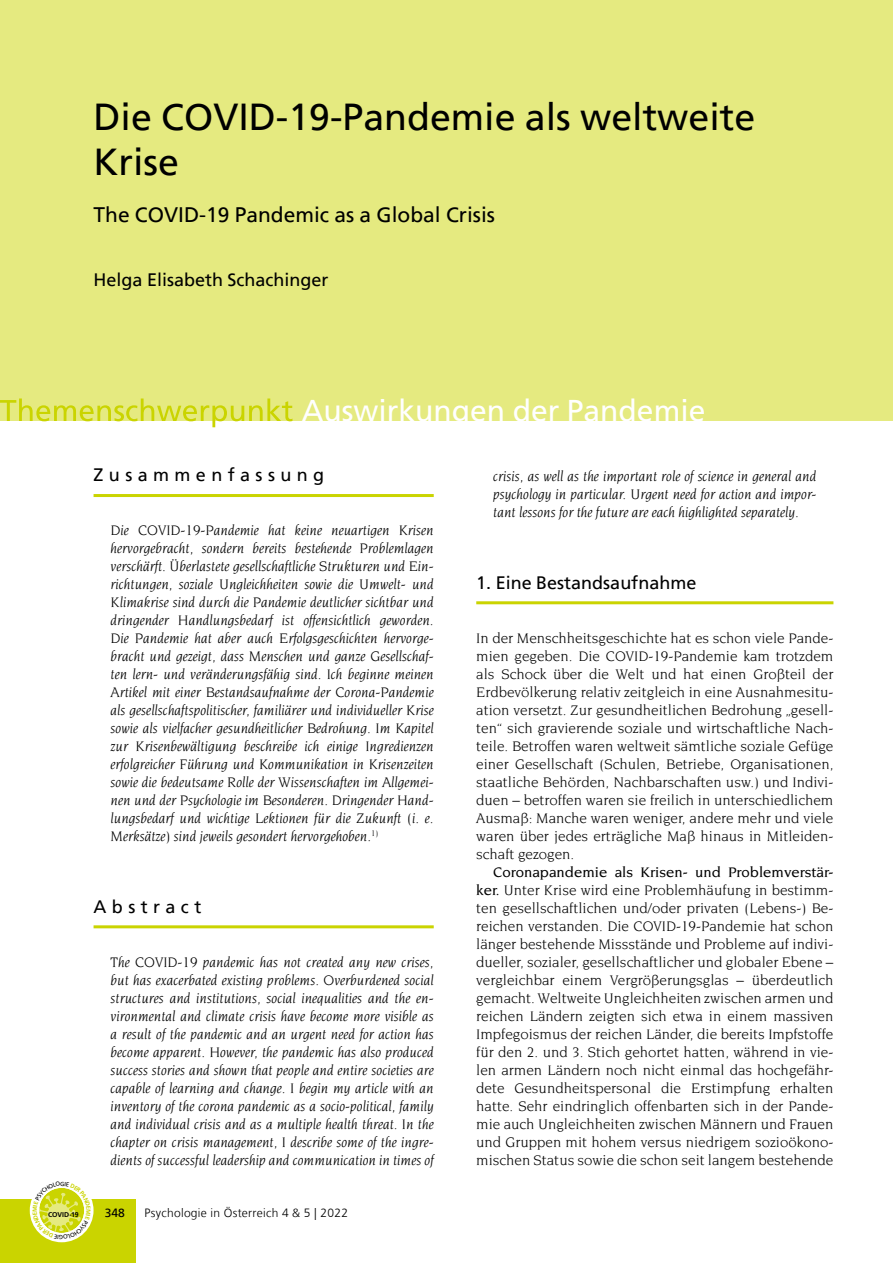
<style>
.page{position:relative;width:893px;height:1263px;background:#fff}
.page>*{position:absolute;margin:0;border:0;box-sizing:border-box;transform-origin:0 0}
.t1{font:37.5px/45px "Frutiger LT";color:#000}
.t2{font:30px "Frutiger LT";color:#fff}
.t3{font:21px "Frutiger LT";color:#000}
.t4{font:18px "Frutiger LT";color:#000}
.t5{font:18px "Frutiger LT";letter-spacing:.3em;color:#000}
.t6{font:italic 15px/18px "Novarese Std";color:#000;text-align:justify}
.t7{font:15px/18px "Novarese Std";color:#000;text-align:justify}
.t8{font:300 12px "Frutiger LT";letter-spacing:.025em;color:#000}
.t9{font:12px "Frutiger LT";color:#000}
.t10{font:700 6.9px "Frutiger LT";letter-spacing:-.01em;color:#000}
.s1{font-weight:500}
</style>
<div class="page">
<div style="left:0;top:1199px;width:136px;height:64px;background:#cad400"></div>
<div style="left:30px;top:1178px;width:64px;height:64px;background:#fff;border-radius:50%"></div>
<div style="left:0;top:0;width:893px;height:421px;background:#e5ea80"></div>
<svg style="left:0;top:398px;width:292px;height:29px"></svg>
<hr style="left:94px;top:494px;width:340px;height:3px;background:#cad400">
<hr style="left:94px;top:925px;width:340px;height:3px;background:#cad400">
<hr style="left:476px;top:601px;width:357px;height:3px;background:#cad400">
<svg style="left:32px;top:1188px;width:59px;height:52px"></svg>
<h1 class="t1" style="left:94px;top:95px;width:663px">Die COVID-19-Pandemie als weltweite<br>Krise</h1>
<h3 class="t3" style="left:94px;top:202px;width:403px">The COVID-19 Pandemic as a Global Crisis</h3>
<p class="t4" style="left:94px;top:269px;width:237px">Helga Elisabeth Schachinger</p>
<h2 class="t2" style="left:302px;top:393px;width:405px">Auswirkungen der Pandemie</h2>
<p class="t5" style="left:94px;top:464px;width:232px">Zusammenfassung</p>
<p class="t6" style="left:111px;top:520px;width:325px">Die COVID-19-Pandemie hat keine neuartigen Krisen hervorgebracht, sondern bereits bestehende Problemlagen verschärft. Überlastete gesellschaftliche Strukturen und Ein&shy;richtungen, soziale Ungleichheiten sowie die Umwelt- und Klimakrise sind durch die Pandemie deutlicher sichtbar und dringender Handlungsbedarf ist offensichtlich geworden.<br>Die Pandemie hat aber auch Erfolgsgeschichten hervorge&shy;bracht und gezeigt, dass Menschen und ganze Gesellschaf&shy;ten lern- und veränderungsfähig sind. Ich beginne meinen Artikel mit einer Bestandsaufnahme der Corona-Pandemie als gesellschaftspolitischer, familiärer und individueller Krise sowie als vielfacher gesundheitlicher Bedrohung. Im Kapitel zur Krisenbewältigung beschreibe ich einige Ingredienzen erfolgreicher Führung und Kommunikation in Krisenzeiten sowie die bedeutsame Rolle der Wissenschaften im Allgemei&shy;nen und der Psychologie im Besonderen. Dringender Hand&shy;lungsbedarf und wichtige Lektionen für die Zukunft (i. e.<br>Merksätze) sind jeweils gesondert hervorgehoben.<sup>1)</sup></p>
<p class="t5" style="left:94px;top:896px;width:109px">Abstract</p>
<p class="t10" style="left:48px;top:1210px;width:32px">COVID-19</p>
<p class="t6" style="left:111px;top:952px;width:325px">The COVID-19 pandemic has not created any new crises, but has exacerbated existing problems. Overburdened social structures and institutions, social inequalities and the en&shy;vironmental and climate crisis have become more visible as a result of the pandemic and an urgent need for action has become apparent. However, the pandemic has also produced success stories and shown that people and entire societies are capable of learning and change. I begin my article with an inventory of the corona pandemic as a socio-political, family and individual crisis and as a multiple health threat. In the chapter on crisis management, I describe some of the ingre&shy;dients of successful leadership and communication in times of</p>
<p class="t9" style="left:105px;top:1205px;width:22px">348</p>
<p class="t8" style="left:145px;top:1206px;width:205px">Psychologie in Österreich 4 &amp; 5 | 2022</p>
<p class="t6" style="left:493px;top:466px;width:325px">crisis, as well as the important role of science in general and psychology in particular. Urgent need for action and impor&shy;tant lessons for the future are each highlighted separately.</p>
<p class="t4" style="left:476px;top:572px;width:222px">1. Eine Bestandsaufnahme</p>
<p class="t7" style="left:476px;top:628px;width:359px">In der Menschheitsgeschichte hat es schon viele Pande&shy;mien gegeben. Die COVID-19-Pandemie kam trotzdem als Schock über die Welt und hat einen Großteil der Erdbevölkerung relativ zeitgleich in eine Ausnahmesitu&shy;ation versetzt. Zur gesundheitlichen Bedrohung „gesell&shy;ten“ sich gravierende soziale und wirtschaftliche Nach&shy;teile. Betroffen waren weltweit sämtliche soziale Gefüge einer Gesellschaft (Schulen, Betriebe, Organisationen, staatliche Behörden, Nachbarschaften usw.) und Indivi&shy;duen – betroffen waren sie freilich in unterschiedlichem Ausmaß: Manche waren weniger, andere mehr und viele waren über jedes erträgliche Maß hinaus in Mitleiden&shy;schaft gezogen.</p>
<p class="t7" style="left:476px;top:862px;width:359px;text-indent:17px"><span class="s1">Coronapandemie als Krisen- und Problemverstär&shy;ker.</span> Unter Krise wird eine Problemhäufung in bestimm&shy;ten gesellschaftlichen und/oder privaten (Lebens-) Be&shy;reichen verstanden. Die COVID-19-Pandemie hat schon länger bestehende Missstände und Probleme auf indivi&shy;dueller, sozialer, gesellschaftlicher und globaler Ebene – vergleichbar einem Vergrößerungsglas – überdeutlich gemacht. Weltweite Ungleichheiten zwischen armen und reichen Ländern zeigten sich etwa in einem massiven Impfegoismus der reichen Länder, die bereits Impfstoffe für den 2. und 3. Stich gehortet hatten, während in vie&shy;len armen Ländern noch nicht einmal das hochgefähr&shy;dete Gesundheitspersonal die Erstimpfung erhalten hatte. Sehr eindringlich offenbarten sich in der Pande&shy;mie auch Ungleichheiten zwischen Männern und Frauen und Gruppen mit hohem versus niedrigem sozioökono&shy;mischen Status sowie die schon seit langem bestehende</p>
</div>
